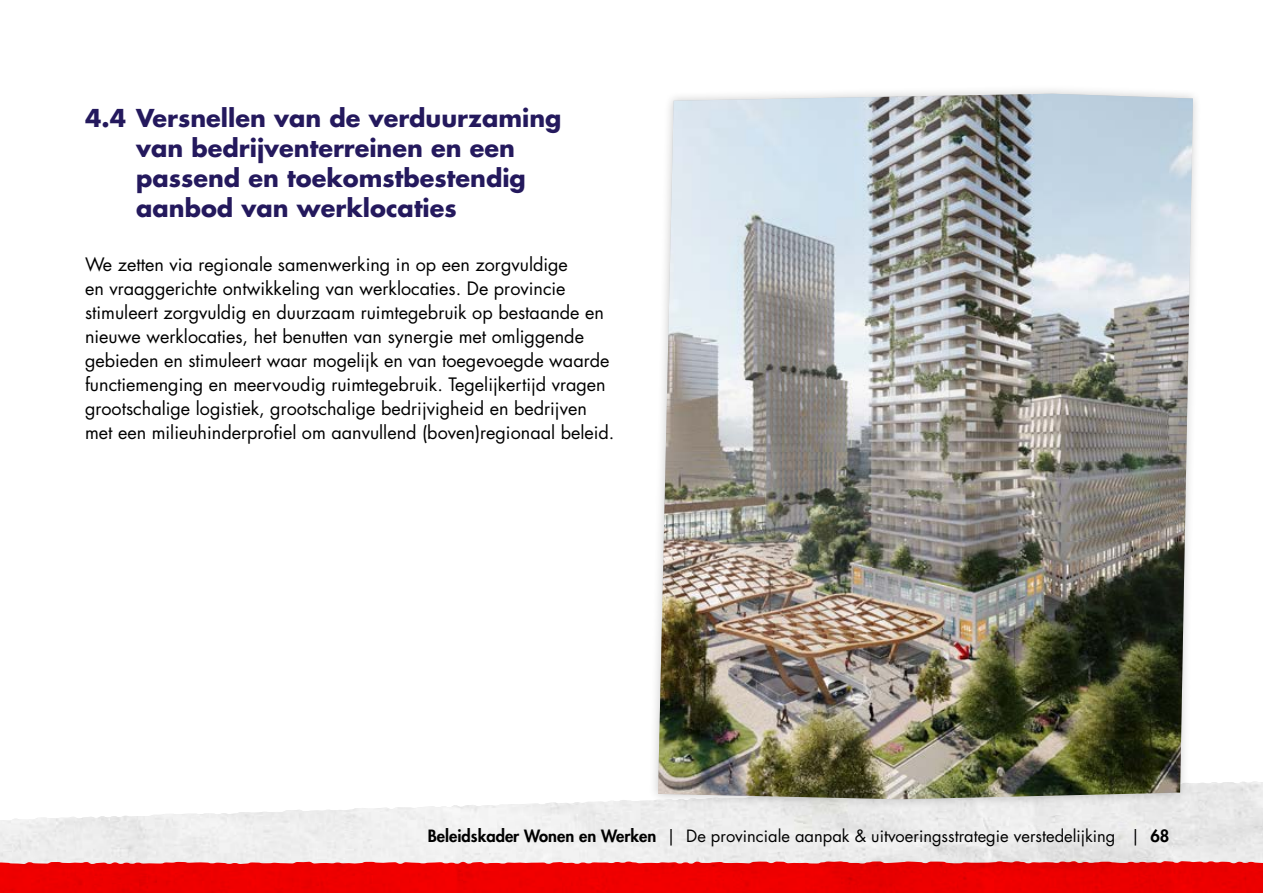
<style>
.page{position:relative;width:1263px;height:893px;background:#fff}
.page>*{position:absolute;margin:0;border:0;box-sizing:border-box;transform-origin:0 0}
.t1{font:700 24px/30px "Futura Std";color:#24195d}
.t2{font:18px/24px "Futura Std";color:#000}
.t3{font:16.5px "Futura Std";color:#000}
.s1{font-weight:800}
</style>
<div class="page">
<svg style="left:0;top:793px;width:1263px;height:68px;fill:#eee"></svg>
<svg style="left:0;top:861px;width:1263px;height:32px;background:#ec0b0b"></svg>
<div style="left:648px;top:84px;width:554px;height:724px;background:#000;opacity:.2"></div>
<img style="left:658px;top:94px;width:535px;height:705px">
<h1 class="t1" style="left:136px;top:103px;width:427px;text-indent:-51px">4.4 Versnellen van de verduurzaming van bedrijventerreinen en een passend en toekomstbestendig aanbod van werklocaties</h1>
<p class="t2" style="left:85px;top:253px;width:531px">We zetten via regionale samenwerking in op een zorgvuldige<br>en vraaggerichte ontwikkeling van werklocaties. De provincie stimuleert zorgvuldig en duurzaam ruimtegebruik op bestaande en nieuwe werklocaties, het benutten van synergie met omliggende gebieden en stimuleert waar mogelijk en van toegevoegde waarde functiemenging en meervoudig ruimtegebruik. Tegelijkertijd vragen grootschalige logistiek, grootschalige bedrijvigheid en bedrijven met een milieuhinderprofiel om aanvullend (boven)regionaal beleid.</p>
<p class="t3" style="left:428px;top:826px;width:743px"><span class="s1">Beleidskader Wonen en Werken</span> | De provinciale aanpak &amp; uitvoeringsstrategie verstedelijking | <span class="s1">68</span></p>
</div>
